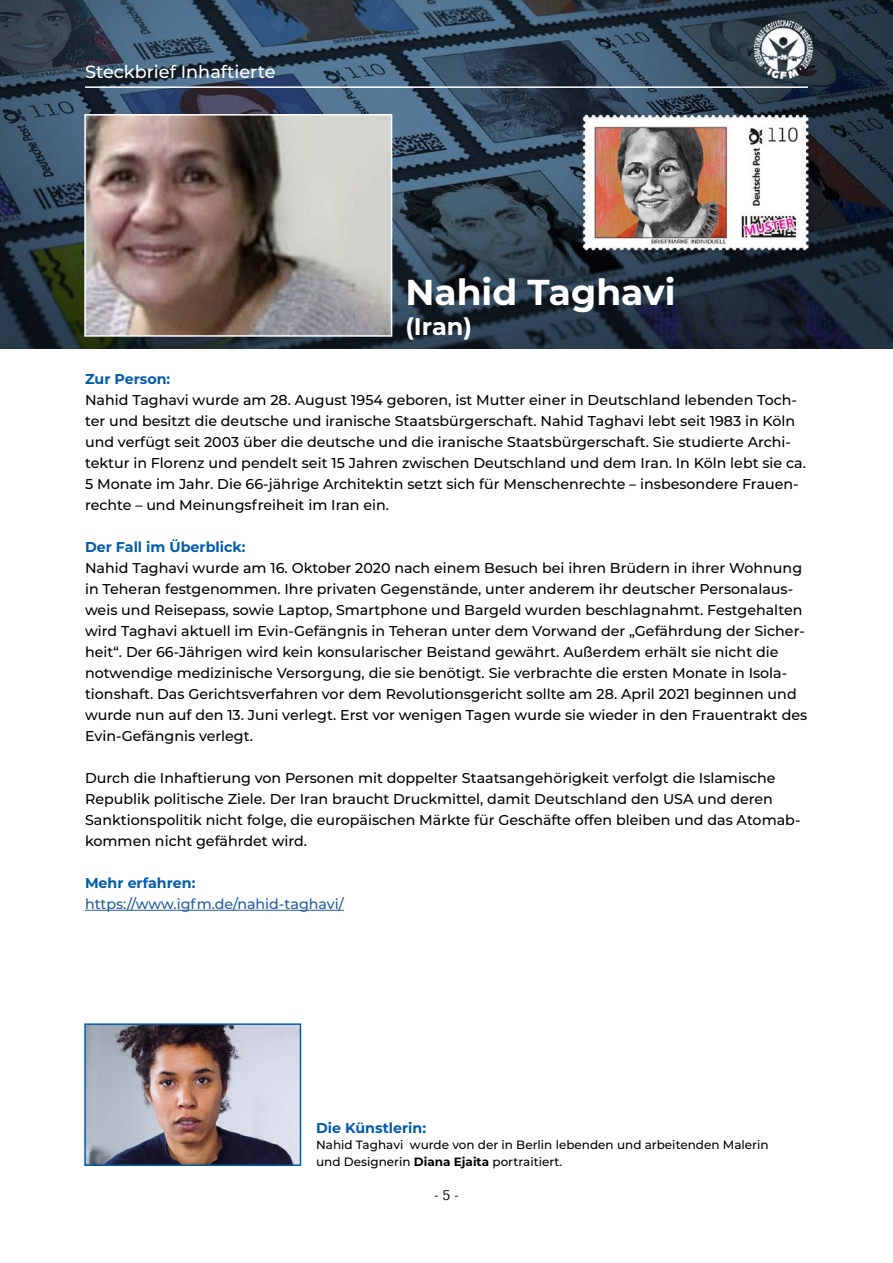
<style>
.page{position:relative;width:893px;height:1263px;background:#fff}
.page>*{position:absolute;margin:0;border:0;box-sizing:border-box;transform-origin:0 0}
.t1{font:700 36px "Montserrat";color:#fff}
.t2{font:700 24px "Montserrat";color:#fff}
.t3{font:500 17.7px "Montserrat";color:#fff}
.t4{font:500 14.25px/21px "Montserrat";color:#000}
.t5{font:700 14.25px "Montserrat";color:#005ba8}
.t6{font:500 14.25px "Montserrat";color:#275b9b}
.t7{font:13.5px "Graphik";color:#000}
.t8{font:500 12px/16.5px "Montserrat";color:#000}
.s1{font-weight:700}
</style>
<div class="page">
<img style="left:0;top:0;width:893px;height:349px">
<hr style="left:85px;top:910px;width:259px;height:1px;background:#275b9b">
<hr style="left:85px;top:86px;width:723px;height:2px;background:#fff">
<img style="left:87px;top:117px;width:302px;height:217px">
<div style="left:84px;top:114px;width:308px;height:223px;border:2px solid #fff"></div>
<img style="left:571px;top:108px;width:248px;height:154px">
<img style="left:87px;top:1026px;width:211px;height:137px">
<div style="left:84px;top:1023px;width:217px;height:143px;border:2px solid #005ba8"></div>
<p class="t3" style="left:85px;top:60px;width:192px">Steckbrief Inhaftierte</p>
<h1 class="t1" style="left:405px;top:267px;width:272px">Nahid Taghavi</h1>
<h2 class="t2" style="left:405px;top:309px;width:68px">(Iran)</h2>
<p class="t5" style="left:85px;top:368px;width:87px">Zur Person:</p>
<p class="t4" style="left:85px;top:389px;width:722px">Nahid Taghavi wurde am 28. August 1954 geboren, ist Mutter einer in Deutschland lebenden Toch&shy;ter und besitzt die deutsche und iranische Staatsbürgerschaft. Nahid Taghavi lebt seit 1983 in Köln und verfügt seit 2003 über die deutsche und die iranische Staatsbürgerschaft. Sie studierte Archi&shy;tektur in Florenz und pendelt seit 15 Jahren zwischen Deutschland und dem Iran. In Köln lebt sie ca.<br>5 Monate im Jahr. Die 66-jährige Architektin setzt sich für Menschenrechte – insbesondere Frauen&shy;rechte – und Meinungsfreiheit im Iran ein.</p>
<p class="t5" style="left:85px;top:536px;width:162px">Der Fall im Überblick:</p>
<p class="t4" style="left:85px;top:557px;width:724px">Nahid Taghavi wurde am 16. Oktober 2020 nach einem Besuch bei ihren Brüdern in ihrer Wohnung in Teheran festgenommen. Ihre privaten Gegenstände, unter anderem ihr deutscher Personalaus&shy;weis und Reisepass, sowie Laptop, Smartphone und Bargeld wurden beschlagnahmt. Festgehalten wird Taghavi aktuell im Evin-Gefängnis in Teheran unter dem Vorwand der „Gefährdung der Sicher&shy;heit“. Der 66-Jährigen wird kein konsularischer Beistand gewährt. Außerdem erhält sie nicht die notwendige medizinische Versorgung, die sie benötigt. Sie verbrachte die ersten Monate in Isola&shy;tionshaft. Das Gerichtsverfahren vor dem Revolutionsgericht sollte am 28. April 2021 beginnen und wurde nun auf den 13. Juni verlegt. Erst vor wenigen Tagen wurde sie wieder in den Frauentrakt des Evin-Gefängnis verlegt.</p>
<p class="t4" style="left:85px;top:767px;width:717px">Durch die Inhaftierung von Personen mit doppelter Staatsangehörigkeit verfolgt die Islamische Republik politische Ziele. Der Iran braucht Druckmittel, damit Deutschland den USA und deren Sanktionspolitik nicht folge, die europäischen Märkte für Geschäfte offen bleiben und das Atomab&shy;kommen nicht gefährdet wird.</p>
<p class="t5" style="left:85px;top:872px;width:112px">Mehr erfahren:</p>
<p class="t6" style="left:85px;top:894px;width:260px">https://www.igfm.de/nahid-taghavi/</p>
<p class="t5" style="left:316px;top:1117px;width:112px">Die Künstlerin:</p>
<p class="t8" style="left:316px;top:1136px;width:454px">Nahid Taghavi wurde von der in Berlin lebenden und arbeitenden Malerin und Designerin <span class="s1">Diana Ejaita</span> portraitiert.</p>
<p class="t7" style="left:434px;top:1184px;width:26px">- 5 -</p>
</div>
